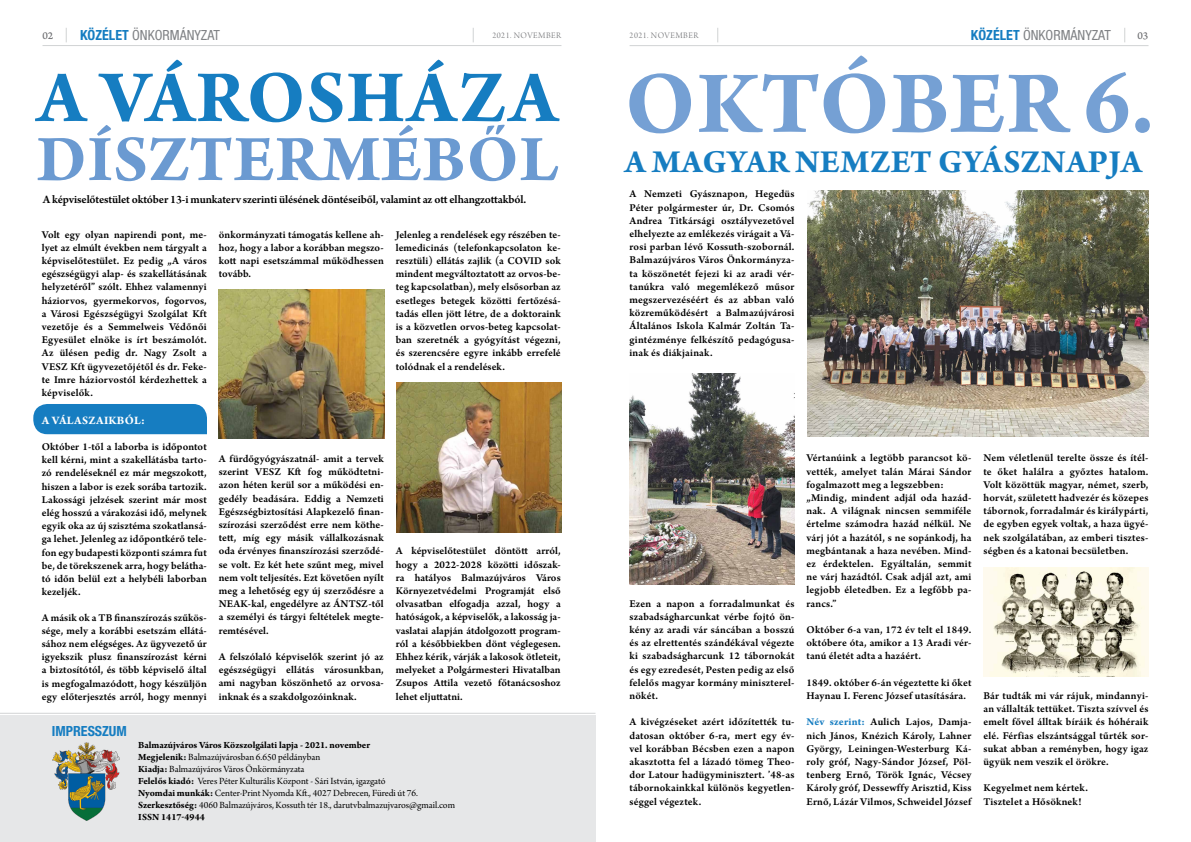
<style>
.page{position:relative;width:1191px;height:842px;background:#fff}
.page>*{position:absolute;margin:0;border:0;box-sizing:border-box;transform-origin:0 0}
.t1{font:700 93.9px "Arno Pro";letter-spacing:.005em;color:#75a0d4}
.t2{font:700 78px "Arno Pro";letter-spacing:.015em;color:#167dc1}
.t3{font:700 69px "Arno Pro";letter-spacing:.01em;color:#6b9ad1}
.t4{font:700 33.9px "Arno Pro";letter-spacing:.015em;color:#167dc1}
.t5{font:condensed 14px "Helvetica Neue LT Pro";color:#808285}
.t6{font:700 condensed 14px "Helvetica Neue LT Pro";color:#167dc1}
.t7{font:600 12px "Arno Pro";letter-spacing:-.015em;color:#000}
.t8{font:700 12px "Arno Pro";letter-spacing:.025em;color:#fff}
.t9{font:600 11px/13.2px "Arno Pro";letter-spacing:.015em;color:#000;text-align:justify}
.t10{font:11px "Arno Pro Caption";color:#6d6e71}
.t11{font:10px/12px "Arno Pro Subhead";letter-spacing:-.005em;color:#000}
.t12{font:700 10px "Arno Pro";color:#000}
.t13{font:9px "Arno Pro Light Display";letter-spacing:.06em;color:#6d6e71}
.s1{font-weight:700;color:#167dc1}
.s2{font-family:"Arno Pro";font-weight:700}
</style>
<div class="page">
<div style="left:33px;top:404px;width:174px;height:30px;background:#167dc1"></div>
<div style="left:0;top:716px;width:595px;height:126px;background:#e6e7e8"></div>
<hr style="left:43px;top:45px;width:518px;height:1px;background:#d1d3d4">
<hr style="left:0;top:713px;width:595px;height:1px;background:#d1d3d4">
<hr style="left:629px;top:45px;width:519px;height:1px;background:#d1d3d4">
<svg style="left:66px;top:28px;width:1px;height:14px"></svg>
<svg style="left:717px;top:28px;width:1px;height:14px"></svg>
<svg style="left:473px;top:28px;width:1px;height:14px"></svg>
<svg style="left:1124px;top:28px;width:1px;height:14px"></svg>
<img style="left:52px;top:742px;width:68px;height:78px">
<img style="left:219px;top:289px;width:165px;height:150px">
<img style="left:396px;top:383px;width:165px;height:150px">
<img style="left:629px;top:373px;width:165px;height:211px">
<img style="left:984px;top:567px;width:164px;height:109px">
<img style="left:807px;top:191px;width:341px;height:245px">
<p class="t10" style="left:42px;top:29px;width:12px">02</p>
<p class="t5" style="left:80px;top:27px;width:141px"><span class="s1">KÖZÉLET</span> ÖNKORMÁNYZAT</p>
<p class="t13" style="left:492px;top:30px;width:70px">2021. NOVEMBER</p>
<p class="t13" style="left:629px;top:30px;width:70px">2021. NOVEMBER</p>
<p class="t5" style="left:971px;top:27px;width:141px"><span class="s1">KÖZÉLET</span> ÖNKORMÁNYZAT</p>
<p class="t10" style="left:1137px;top:29px;width:12px">03</p>
<h2 class="t2" style="left:37px;top:52px;width:508px">A Városháza</h2>
<h3 class="t3" style="left:37px;top:119px;width:523px">dísztermébőL</h3>
<p class="t7" style="left:43px;top:192px;width:485px">A képviselőtestület október 13-i munkaterv szerinti ülésének döntéseiből, valamint az ott elhangzottakból.</p>
<p class="t9" style="left:42px;top:228px;width:166px">Volt egy olyan napirendi pont, me&shy;lyet az elmúlt években nem tárgyalt a képviselőtestület. Ez pedig „A város egészségügyi alap- és szakellátásának helyzetéről” szólt. Ehhez valamennyi háziorvos, gyermekorvos, fogorvos, a Városi Egészségügyi Szolgálat Kft vezetője és a Semmelweis Védőnői Egyesület elnöke is írt beszámolót.<br>Az ülésen pedig dr. Nagy Zsolt a VESZ Kft ügyvezetőjétől és dr. Feke&shy;te Imre háziorvostól kérdezhettek a képviselők.</p>
<p class="t8" style="left:42px;top:413px;width:105px">A válaszaikból :</p>
<p class="t9" style="left:42px;top:441px;width:166px">Október 1-től a laborba is időpontot kell kérni, mint a szakellátásba tarto&shy;zó rendeléseknél ez már megszokott, hiszen a labor is ezek sorába tartozik.<br>Lakossági jelzések szerint már most elég hosszú a várakozási idő, melynek egyik oka az új szisztéma szokatlansá&shy;ga lehet. Jelenleg az időpontkérő tele&shy;fon egy budapesti központi számra fut be, de törekszenek arra, hogy belátha&shy;tó időn belül ezt a helybéli laborban kezeljék.</p>
<p class="t9" style="left:42px;top:612px;width:166px">A másik ok a TB finanszírozás szűkös&shy;sége, mely a korábbi esetszám ellátá&shy;sához nem elégséges. Az ügyvezető úr igyekszik plusz finanszírozást kérni a biztosítótól, és több képviselő által is megfogalmazódott, hogy készüljön egy előterjesztés arról, hogy mennyi</p>
<p class="t6" style="left:52px;top:722px;width:45px">IMPRESSZUM</p>
<p class="t9" style="left:219px;top:228px;width:166px">önkormányzati támogatás kellene ah&shy;hoz, hogy a labor a korábban megszo&shy;kott napi esetszámmal működhessen tovább.</p>
<p class="t9" style="left:396px;top:228px;width:166px">Jelenleg a rendelések egy részében te&shy;lemedicinás (telefonkapcsolaton ke&shy;resztüli) ellátás zajlik (a COVID sok mindent megváltoztatott az orvos-be&shy;teg kapcsolatban), mely elsősorban az esetleges betegek közötti fertőzésá&shy;tadás ellen jött létre, de a doktoraink is a közvetlen orvos-beteg kapcsolat&shy;ban szeretnék a gyógyítást végezni, és szerencsére egyre inkább errefelé tolódnak el a rendelések.</p>
<p class="t9" style="left:219px;top:453px;width:166px">A fürdőgyógyászatnál- amit a tervek szerint VESZ Kft fog működtetni&shy;azon héten kerül sor a működési en&shy;gedély beadására. Eddig a Nemzeti Egészségbiztosítási Alapkezelő finan&shy;szírozási szerződést erre nem köthe&shy;tett, míg egy másik vállalkozásnak oda érvényes finanszírozási szerződé&shy;se volt. Ez két hete szűnt meg, mivel nem volt teljesítés. Ezt követően nyílt meg a lehetőség egy új szerződésre a NEAK-kal, engedélyre az ÁNTSZ-től a személyi és tárgyi feltételek megte&shy;remtésével.</p>
<p class="t9" style="left:219px;top:651px;width:166px">A felszólaló képviselők szerint jó az egészségügyi ellátás városunkban, ami nagyban köszönhető az orvosa&shy;inknak és a szakdolgozóinknak.</p>
<p class="t9" style="left:396px;top:545px;width:166px">A képviselőtestület döntött arról, hogy a 2022-2028 közötti időszak&shy;ra hatályos Balmazújváros Város Környezetvédelmi Programját első olvasatban elfogadja azzal, hogy a hatóságok, a képviselők, a lakosság ja&shy;vaslatai alapján átdolgozott program&shy;ról a későbbiekben dönt véglegesen.<br>Ehhez kérik, várják a lakosok ötleteit, melyeket a Polgármesteri Hivatalban Zsupos Attila vezető főtanácsoshoz lehet eljuttatni.</p>
<p class="t12" style="left:138px;top:739px;width:233px">Balmazújváros Város Közszolgálati lapja - 2021. november</p>
<p class="t11" style="left:138px;top:752px;width:318px"><span class="s2">Megjelenik:</span> Balmazújvárosban 6.650 példányban<br><span class="s2">Kiadja:</span> Balmazújváros Város Önkörmányzata<br><span class="s2">Felelős kiadó:</span> Veres Péter Kulturális Központ - Sári István, igazgató<br><span class="s2">Nyomdai munkák:</span> Center-Print Nyomda Kft., 4027 Debrecen, Füredi út 76.<br><span class="s2">Szerkesztőség:</span> 4060 Balmazújváros, Kossuth tér 18., darutvbalmazujvaros@gmail.com</p>
<p class="t12" style="left:138px;top:811px;width:68px">ISSN 1417-4944</p>
<h1 class="t1" style="left:624px;top:49px;width:531px">Október 6.</h1>
<h3 class="t4" style="left:624px;top:143px;width:440px">a magyar nemzet gyásznap</h3>
<h3 class="t4" style="left:1108px;top:143px;width:29px">ja</h3>
<p class="t9" style="left:629px;top:188px;width:166px">A Nemzeti Gyásznapon, Hegedüs Péter polgármester úr, Dr. Csomós Andrea Titkársági osztályvezetővel elhelyezte az emlékezés virágait a Vá&shy;rosi parban lévő Kossuth-szobornál.<br>Balmazújváros Város Önkormányza&shy;ta köszönetét fejezi ki az aradi vér&shy;tanúkra való megemlékező műsor megszervezéséért és az abban való közreműködésért a Balmazújvárosi Általános Iskola Kalmár Zoltán Ta&shy;gintézménye felkészítő pedagógusa&shy;inak és diákjainak.</p>
<p class="t9" style="left:629px;top:597px;width:166px">Ezen a napon a forradalmunkat és szabadságharcunkat vérbe fojtó ön&shy;kény az aradi vár sáncában a bosszú és az elrettentés szándékával végezte ki szabadságharcunk 12 tábornokát és egy ezredesét, Pesten pedig az első felelős magyar kormány miniszterel&shy;nökét.</p>
<p class="t9" style="left:629px;top:716px;width:166px">A kivégzéseket azért időzítették tu&shy;datosan október 6-ra, mert egy év&shy;vel korábban Bécsben ezen a napon akasztotta fel a lázadó tömeg Theo&shy;dor Latour hadügyminisztert. ’48-as tábornokainkkal különös kegyetlen&shy;séggel végeztek.</p>
<p class="t9" style="left:806px;top:452px;width:166px;text-align:left">Vértanúink a legtöbb parancsot kö&shy;vették, amelyet talán Márai Sándor fogalmazott meg a legszebben: „Mindig, mindent adjál oda hazád&shy;nak. A világnak nincsen semmiféle értelme számodra hazád nélkül. Ne várj jót a hazától, s ne sopánkodj, ha megbántanak a haza nevében. Mind&shy;ez érdektelen. Egyáltalán, semmit ne várj hazádtól. Csak adjál azt, ami legjobb életedben. Ez a legfőbb pa&shy;rancs.”</p>
<p class="t9" style="left:806px;top:624px;width:166px">Október 6-a van, 172 év telt el 1849. októbere óta, amikor a 13 Aradi vér&shy;tanú életét adta a hazáért.</p>
<p class="t9" style="left:806px;top:676px;width:166px">1849. október 6-án végeztette ki őket<br>Haynau I. Ferenc József utasítására.</p>
<p class="t9" style="left:806px;top:716px;width:166px"><span class="s1">Név szerint:</span> Aulich Lajos, Damja&shy;nich János, Knézich Károly, Lahner György, Leiningen-Westerburg Ká&shy;roly gróf, Nagy-Sándor József, Pöl&shy;tenberg Ernő, Török Ignác, Vécsey Károly gróf, Dessewffy Arisztid, Kiss Ernő, Lázár Vilmos, Schweidel József</p>
<p class="t9" style="left:983px;top:452px;width:166px">Nem véletlenül terelte össze és ítél&shy;te őket halálra a győztes hatalom.<br>Volt közöttük magyar, német, szerb, horvát, született hadvezér és közepes tábornok, forradalmár és királypárti, de egyben egyek voltak, a haza ügyé&shy;nek szolgálatában, az emberi tisztes&shy;ségben és a katonai becsületben.</p>
<p class="t9" style="left:983px;top:690px;width:166px">Bár tudták mi vár rájuk, mindannyi&shy;an vállalták tettüket. Tiszta szívvel és emelt fővel álltak bíráik és hóhéraik elé. Férfias elszántsággal tűrték sor&shy;sukat abban a reményben, hogy igaz ügyük nem veszik el örökre.</p>
<p class="t9" style="left:983px;top:782px;width:106px">Kegyelmet nem kértek.<br>Tisztelet a Hősöknek!</p>
</div>
